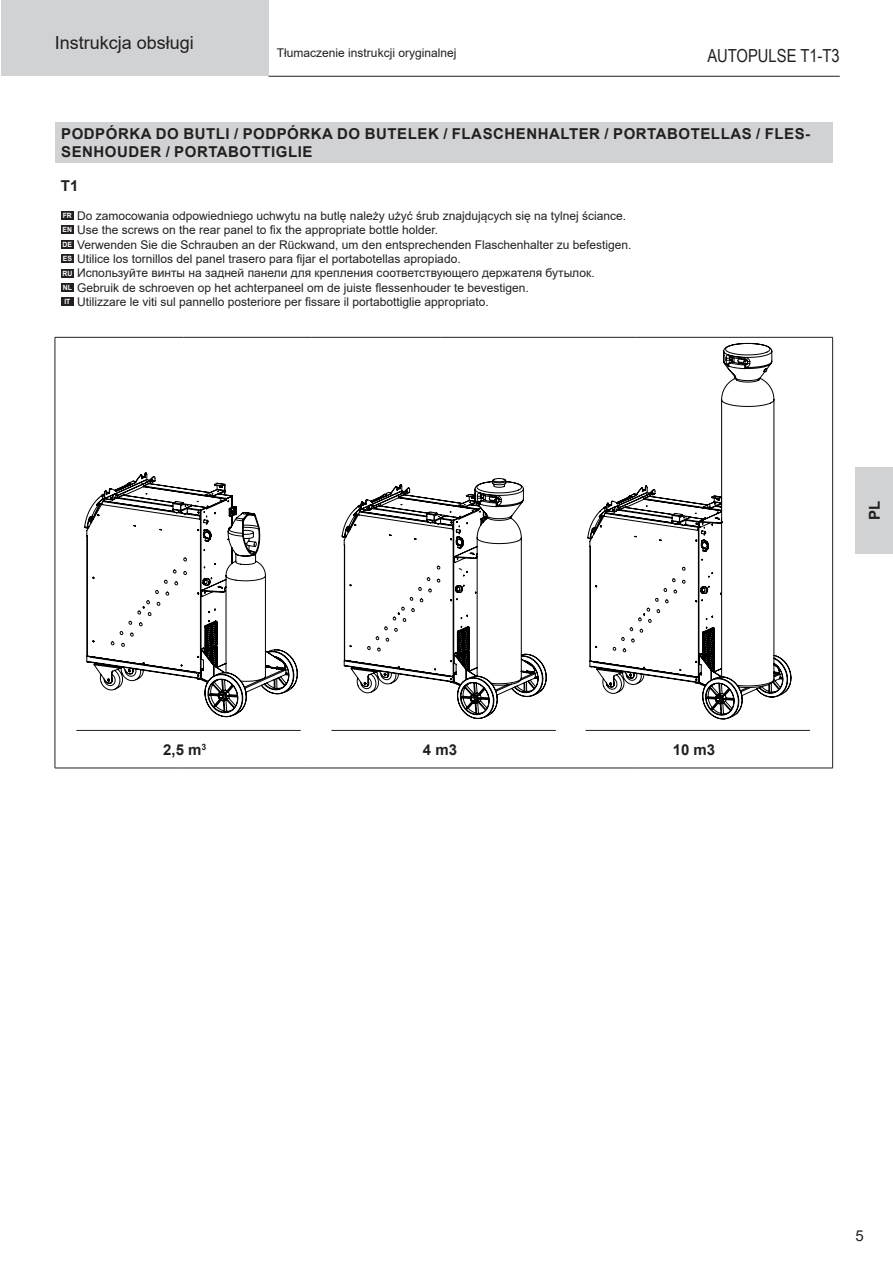
<style>
.page{position:relative;width:893px;height:1263px;background:#fff}
.page>*{position:absolute;margin:0;border:0;box-sizing:border-box;transform-origin:0 0}
.t1{font:18px "Arial";color:#231f20}
.t2{font:18px "Arial Narrow";color:#231f20}
.contenu{font:700 15px/18px "Arial";letter-spacing:.035em;color:#231f20}
.t3{font:15px "Arial";color:#231f20}
.contenu-2{font:12px "Arial";color:#231f20}
.contenu-3{font:700 7.2px "Arial";color:#fff;scale:.95 1}
</style>
<div class="page">
<div style="left:1px;top:0;width:267px;height:76px;background:#d1d2d4"></div>
<hr style="left:269px;top:76px;width:571px;height:1px;background:#231f20">
<div style="left:855px;top:468px;width:38px;height:86px;background:#d1d2d4"></div>
<div style="left:55px;top:122px;width:778px;height:41px;background:#d1d2d4"></div>
<hr style="left:55px;top:337px;width:1px;height:431px;background:#231f20">
<hr style="left:832px;top:337px;width:1px;height:431px;background:#231f20">
<hr style="left:55px;top:337px;width:128px;height:1px;background:#231f20">
<hr style="left:183px;top:337px;width:129px;height:1px;background:#231f20">
<hr style="left:312px;top:337px;width:128px;height:1px;background:#231f20">
<hr style="left:440px;top:337px;width:196px;height:1px;background:#231f20">
<hr style="left:636px;top:337px;width:197px;height:1px;background:#231f20">
<hr style="left:55px;top:768px;width:128px;height:1px;background:#231f20">
<hr style="left:183px;top:768px;width:129px;height:1px;background:#231f20">
<hr style="left:312px;top:768px;width:128px;height:1px;background:#231f20">
<hr style="left:440px;top:768px;width:196px;height:1px;background:#231f20">
<hr style="left:636px;top:768px;width:197px;height:1px;background:#231f20">
<div style="left:61px;top:211px;width:13px;height:9px;background:#231f20"></div>
<div style="left:61px;top:226px;width:13px;height:8px;background:#231f20"></div>
<div style="left:61px;top:240px;width:13px;height:8px;background:#231f20"></div>
<div style="left:61px;top:254px;width:13px;height:9px;background:#231f20"></div>
<div style="left:61px;top:269px;width:13px;height:8px;background:#231f20"></div>
<div style="left:61px;top:283px;width:13px;height:9px;background:#231f20"></div>
<div style="left:61px;top:298px;width:13px;height:8px;background:#231f20"></div>
<hr style="left:76px;top:730px;width:225px;height:1px;background:#231f20">
<hr style="left:331px;top:730px;width:225px;height:1px;background:#231f20">
<hr style="left:585px;top:730px;width:225px;height:1px;background:#231f20">
<svg style="left:85px;top:473px;width:212px;height:244px"></svg>
<svg style="left:342px;top:478px;width:204px;height:241px"></svg>
<svg style="left:588px;top:343px;width:203px;height:376px"></svg>
<h1 class="t1" style="left:55px;top:30px;width:141px">Instrukcja obsługi</h1>
<p class="contenu-2" style="left:277px;top:45px;width:181px">Tłumaczenie instrukcji oryginalnej</p>
<h1 class="t2" style="left:707px;top:43px;width:134px">AUTOPULSE T1-T3</h1>
<p class="contenu" style="left:61px;top:125px;width:750px">PODPÓRKA DO BUTLI / PODPÓRKA DO BUTELEK / FLASCHENHALTER / PORTABOTELLAS / FLES-<br>SENHOUDER / PORTABOTTIGLIE</p>
<p class="contenu" style="left:61px;top:177px;width:19px">T1</p>
<p class="contenu-3" style="left:63px;top:210px;width:11px">FR</p>
<p class="contenu-2" style="left:77px;top:207px;width:550px">Do zamocowania odpowiedniego uchwytu na butlę należy użyć śrub znajdujących się na tylnej ściance.</p>
<p class="contenu-3" style="left:63px;top:225px;width:12px">EN</p>
<p class="contenu-2" style="left:77px;top:222px;width:362px">Use the screws on the rear panel to fix the appropriate bottle holder.</p>
<p class="contenu-3" style="left:63px;top:239px;width:12px">DE</p>
<p class="contenu-2" style="left:77px;top:236px;width:556px">Verwenden Sie die Schrauben an der Rückwand, um den entsprechenden Flaschenhalter zu befestigen.</p>
<p class="contenu-3" style="left:63px;top:254px;width:11px">ES</p>
<p class="contenu-2" style="left:77px;top:250px;width:385px">Utilice los tornillos del panel trasero para fijar el portabotellas apropiado.</p>
<p class="contenu-3" style="left:62px;top:268px;width:12px">RU</p>
<p class="contenu-2" style="left:77px;top:265px;width:519px">Используйте винты на задней панели для крепления соответствующего держателя бутылок.</p>
<p class="contenu-3" style="left:63px;top:282px;width:11px">NL</p>
<p class="contenu-2" style="left:77px;top:279px;width:453px">Gebruik de schroeven op het achterpaneel om de juiste flessenhouder te bevestigen.</p>
<p class="contenu-3" style="left:64px;top:297px;width:8px">IT</p>
<p class="contenu-2" style="left:77px;top:294px;width:413px">Utilizzare le viti sul pannello posteriore per fissare il portabottiglie appropriato.</p>
<p class="contenu" style="left:866px;top:520px;width:21px;rotate:-90deg">PL</p>
<p class="contenu" style="left:163px;top:741px;width:45px">2,5 m<sup>3</sup></p>
<p class="contenu" style="left:423px;top:741px;width:36px">4 m3</p>
<p class="contenu" style="left:673px;top:741px;width:44px">10 m3</p>
<p class="t3" style="left:856px;top:1225px;width:10px">5</p>
</div>
